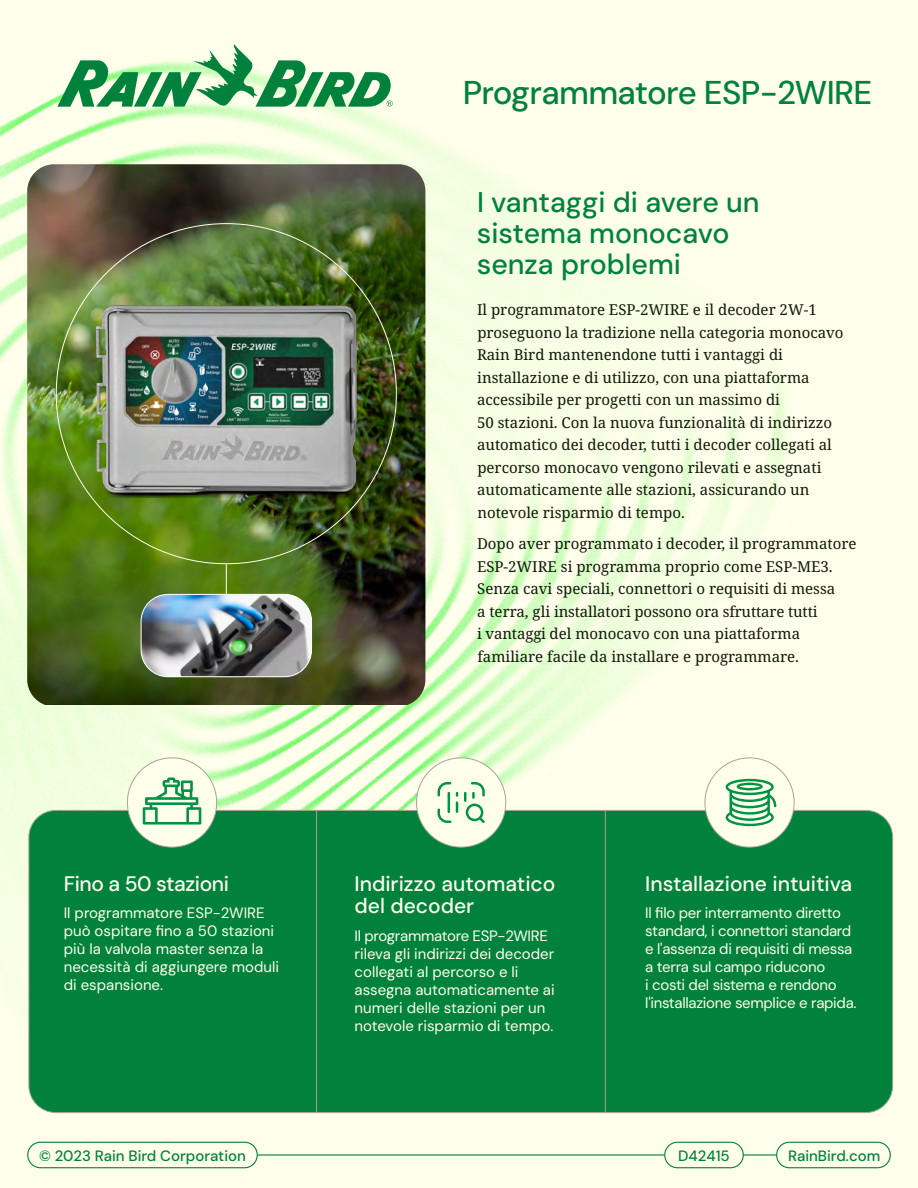
<style>
.page{position:relative;width:918px;height:1188px;background:#ffffeb}
.page>*{position:absolute;margin:0;border:0;box-sizing:border-box;transform-origin:0 0}
.t1{font:500 33px "DM Sans";letter-spacing:-.02em;color:#00823c}
.t2{font:500 28.5px/31.5px "DM Sans";color:#00823c}
.t3{font:500 21px/22.5px "DM Sans";color:#ffffeb}
.t4{font:500 21px "DM Sans";letter-spacing:-.02em;color:#ffffeb}
.t5{font:15px/22.5px "Noto Serif";color:#0f190a}
.t6{font:15px/18px "DM Sans";letter-spacing:-.015em;color:#ffffeb}
.t7{font:500 15px "DM Sans";color:#00823c}
</style>
<div class="page">
<img style="left:0;top:96px;width:825px;height:1073px">
<div style="left:27px;top:1142px;width:231px;height:26px;border:1px solid #00823c;border-radius:13px"></div>
<div style="left:664px;top:1142px;width:80px;height:26px;border:1px solid #00823c;border-radius:13px"></div>
<div style="left:776px;top:1142px;width:115px;height:26px;border:1px solid #00823c;border-radius:13px"></div>
<hr style="left:257px;top:1154px;width:407px;height:2px;background:#00823c">
<hr style="left:743px;top:1154px;width:33px;height:2px;background:#00823c">
<img style="left:27px;top:164px;width:398px;height:541px">
<svg style="left:57px;top:44px;width:336px;height:64px"></svg>
<div style="left:29px;top:810px;width:864px;height:303px;background:#00823c;border-radius:27px"></div>
<div style="left:127px;top:758px;width:90px;height:89px;background:#ffffeb;border-radius:50%"></div>
<div style="left:417px;top:758px;width:89px;height:89px;background:#ffffeb;border-radius:50%"></div>
<div style="left:705px;top:758px;width:89px;height:89px;background:#ffffeb;border-radius:50%"></div>
<img style="left:94px;top:306px;width:265px;height:192px">
<hr style="left:316px;top:810px;width:1px;height:303px;background:#a5a596">
<hr style="left:605px;top:810px;width:1px;height:303px;background:#a5a596">
<hr style="left:226px;top:564px;width:1px;height:90px;background:#fff">
<img style="left:141px;top:594px;width:171px;height:83px">
<div style="left:141px;top:594px;width:171px;height:83px;border:1px solid #fff;border-radius:27px"></div>
<svg style="left:438px;top:782px;width:20px;height:41px"></svg>
<svg style="left:464px;top:782px;width:21px;height:41px"></svg>
<svg style="left:143px;top:777px;width:58px;height:48px"></svg>
<svg style="left:726px;top:779px;width:50px;height:47px"></svg>
<h1 class="t1" style="left:463px;top:71px;width:411px">Programmatore ESP-2WIRE</h1>
<h2 class="t2" style="left:477px;top:186px;width:284px">I vantaggi di avere un sistema monocavo senza problemi</h2>
<p class="t5" style="left:477px;top:299px;width:368px">Il programmatore ESP-2WIRE e il decoder 2W-1 proseguono la tradizione nella categoria monocavo Rain Bird mantenendone tutti i vantaggi di installazione e di utilizzo, con una piattaforma accessibile per progetti con un massimo di<br>50 stazioni. Con la nuova funzionalità di indirizzo automatico dei decoder, tutti i decoder collegati al percorso monocavo vengono rilevati e assegnati automaticamente alle stazioni, assicurando un notevole risparmio di tempo.</p>
<p class="t5" style="left:477px;top:533px;width:381px">Dopo aver programmato i decoder, il programmatore ESP-2WIRE si programma proprio come ESP-ME3.<br>Senza cavi speciali, connettori o requisiti di messa<br>a terra, gli installatori possono ora sfruttare tutti<br>i vantaggi del monocavo con una piattaforma familiare facile da installare e programmare.</p>
<h3 class="t4" style="left:64px;top:871px;width:167px">Fino a 50 stazioni</h3>
<p class="t6" style="left:64px;top:904px;width:217px">Il programmatore ESP-2WIRE può ospitare fino a 50 stazioni più la valvola master senza la necessità di aggiungere moduli di espansione.</p>
<h3 class="t3" style="left:355px;top:872px;width:202px">Indirizzo automatico del decoder</h3>
<p class="t6" style="left:355px;top:926px;width:202px">Il programmatore ESP-2WIRE rileva gli indirizzi dei decoder collegati al percorso e li assegna automaticamente ai numeri delle stazioni per un notevole risparmio di tempo.</p>
<h3 class="t3" style="left:645px;top:872px;width:209px">Installazione intuitiva</h3>
<p class="t6" style="left:645px;top:904px;width:213px">Il filo per interramento diretto standard, i connettori standard e l'assenza di requisiti di messa a terra sul campo riducono<br>i costi del sistema e rendono l'installazione semplice e rapida.</p>
<p class="t7" style="left:39px;top:1146px;width:208px">© 2023 Rain Bird Corporation</p>
<p class="t7" style="left:678px;top:1146px;width:53px">D42415</p>
<p class="t7" style="left:788px;top:1146px;width:94px">RainBird.com</p>
</div>
